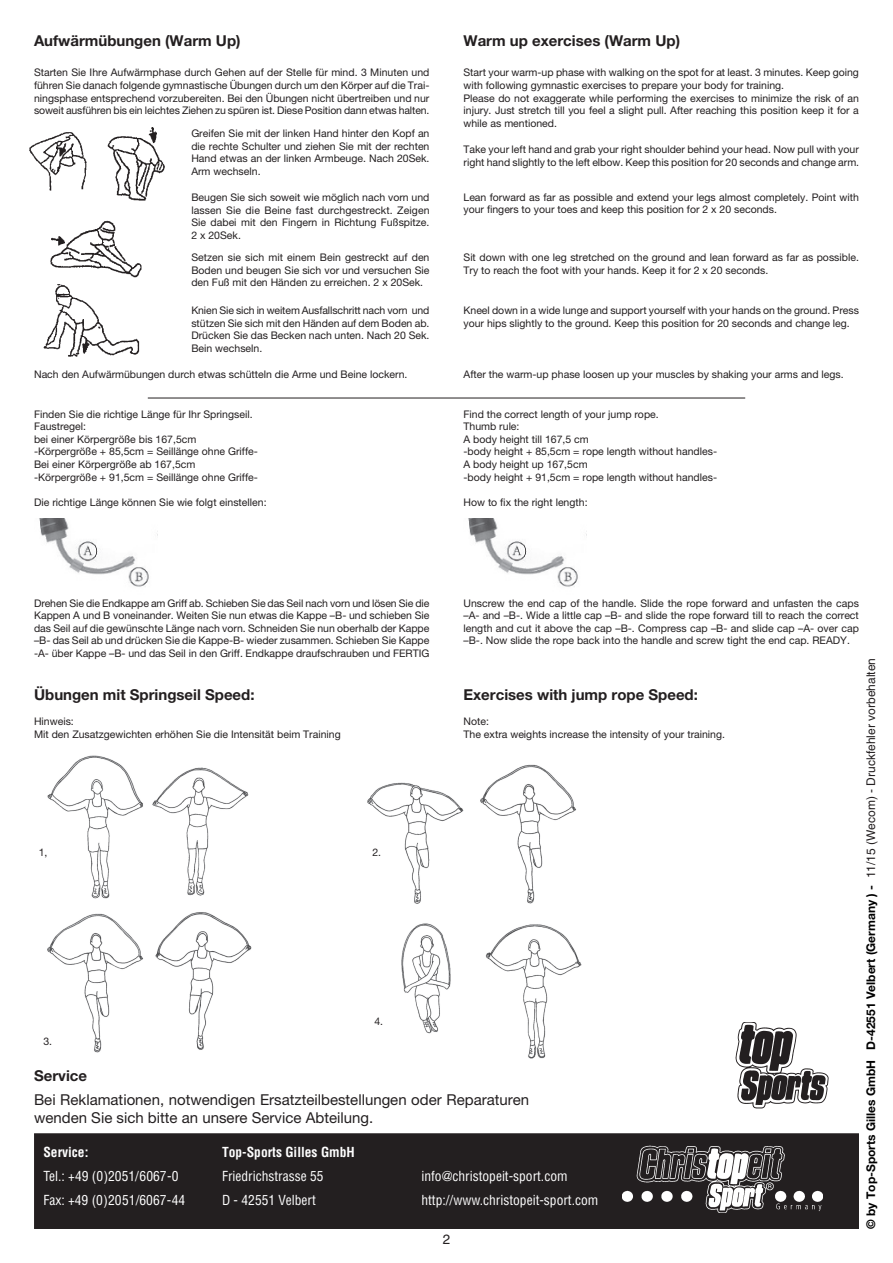
<style>
.page{position:relative;width:893px;height:1263px;background:#fff}
.page>*{position:absolute;margin:0;border:0;box-sizing:border-box;transform-origin:0 0}
.t1{font:15px/18px "Helvetica Neue";color:#231f20}
.t2{font:700 15px "Helvetica Neue";color:#231f20}
.t3{font:condensed 13.5px "Helvetica";color:#fff}
.t4{font:700 condensed 13.5px "Helvetica";color:#fff}
.t5{font:13.5px "Helvetica";color:#231f20}
.t6{font:700 12px "Helvetica Neue";color:#000}
.t7{font:10.5px/12.6px "Helvetica Neue";color:#231f20}
.s1{font-family:"Helvetica";font-weight:400;color:#231f20}
</style>
<div class="page">
<div style="left:35px;top:1134px;width:823px;height:94px;background:#231f20"></div>
<div style="left:34px;top:1133px;width:825px;height:96px;border:2px solid #231f20"></div>
<img style="left:736px;top:1022px;width:93px;height:86px">
<img style="left:622px;top:1145px;width:201px;height:68px">
<img style="left:29px;top:132px;width:58px;height:59px">
<img style="left:107px;top:127px;width:58px;height:65px">
<img style="left:50px;top:192px;width:98px;height:84px">
<img style="left:43px;top:276px;width:97px;height:81px">
<hr style="left:148px;top:398px;width:597px;height:1px;background:#231f20">
<img style="left:47px;top:755px;width:96px;height:144px">
<img style="left:39px;top:519px;width:110px;height:68px">
<img style="left:468px;top:519px;width:119px;height:68px">
<img style="left:152px;top:767px;width:97px;height:129px">
<img style="left:47px;top:913px;width:96px;height:140px">
<img style="left:155px;top:912px;width:97px;height:138px">
<img style="left:367px;top:782px;width:97px;height:122px">
<img style="left:480px;top:764px;width:96px;height:140px">
<img style="left:401px;top:923px;width:181px;height:136px">
<h1 class="t2" style="left:34px;top:31px;width:208px">Aufwärmübungen (Warm Up)</h1>
<p class="t7" style="left:34px;top:66px;width:397px;text-align:justify">Starten Sie Ihre Aufwärmphase durch Gehen auf der Stelle für mind. 3 Minuten und führen Sie danach folgende gymnastische Übungen durch um den Körper auf die Trai&shy;ningsphase entsprechend vorzubereiten. Bei den Übungen nicht übertreiben und nur soweit ausführen bis ein leichtes Ziehen zu spüren ist. Diese Position dann etwas halten.</p>
<p class="t7" style="left:191px;top:127px;width:240px;text-align:justify">Greifen Sie mit der linken Hand hinter den Kopf an die rechte Schulter und ziehen Sie mit der rechten Hand etwas an der linken Armbeuge. Nach 20Sek.<br>Arm wechseln.</p>
<p class="t7" style="left:191px;top:191px;width:240px;text-align:justify">Beugen Sie sich soweit wie möglich nach vorn und lassen Sie die Beine fast durchgestreckt. Zeigen Sie dabei mit den Fingern in Richtung Fußspitze.<br>2 x 20Sek.</p>
<p class="t7" style="left:191px;top:251px;width:240px;text-align:justify">Setzen sie sich mit einem Bein gestreckt auf den Boden und beugen Sie sich vor und versuchen Sie den Fuß mit den Händen zu erreichen. 2 x 20Sek.</p>
<p class="t7" style="left:191px;top:304px;width:240px;text-align:justify">Knien Sie sich in weitem Ausfallschritt nach vorn und stützen Sie sich mit den Händen auf dem Boden ab.<br>Drücken Sie das Becken nach unten. Nach 20 Sek.<br>Bein wechseln.</p>
<p class="t7" style="left:34px;top:368px;width:375px">Nach den Aufwärmübungen durch etwas schütteln die Arme und Beine lockern.</p>
<p class="t7" style="left:34px;top:407px;width:225px">Finden Sie die richtige Länge für Ihr Springseil.<br>Faustregel:<br>bei einer Körpergröße bis 167,5cm -Körpergröße + 85,5cm = Seillänge ohne Griffe-Bei einer Körpergröße ab 167,5cm -Körpergröße + 91,5cm = Seillänge ohne Griffe-</p>
<p class="t7" style="left:34px;top:495px;width:234px">Die richtige Länge können Sie wie folgt einstellen:</p>
<h1 class="t2" style="left:463px;top:31px;width:218px">Warm up exercises (Warm Up)</h1>
<p class="t7" style="left:463px;top:66px;width:397px">Start your warm-up phase with walking on the spot for at least. 3 minutes. Keep going with following gymnastic exercises to prepare your body for training.<br>Please do not exaggerate while performing the exercises to minimize the risk of an injury. Just stretch till you feel a slight pull. After reaching this position keep it for a while as mentioned.</p>
<p class="t7" style="left:463px;top:143px;width:397px">Take your left hand and grab your right shoulder behind your head. Now pull with your right hand slightly to the left elbow. Keep this position for 20 seconds and change arm.</p>
<p class="t7" style="left:463px;top:190px;width:397px">Lean forward as far as possible and extend your legs almost completely. Point with your fingers to your toes and keep this position for 2 x 20 seconds.</p>
<p class="t7" style="left:463px;top:251px;width:397px">Sit down with one leg stretched on the ground and lean forward as far as possible.<br>Try to reach the foot with your hands. Keep it for 2 x 20 seconds.</p>
<p class="t7" style="left:463px;top:304px;width:397px">Kneel down in a wide lunge and support yourself with your hands on the ground. Press your hips slightly to the ground. Keep this position for 20 seconds and change leg.</p>
<p class="t7" style="left:463px;top:368px;width:382px">After the warm-up phase loosen up your muscles by shaking your arms and legs.</p>
<p class="t7" style="left:463px;top:407px;width:255px">Find the correct length of your jump rope.<br>Thumb rule:<br>A body height till 167,5 cm<br>-body height + 85,5cm = rope length without handles-A body height up 167,5cm<br>-body height + 91,5cm = rope length without handles-</p>
<p class="t7" style="left:463px;top:495px;width:126px">How to fix the right length:</p>
<p class="t7" style="left:34px;top:596px;width:397px;text-align:justify">Drehen Sie die Endkappe am Griff ab. Schieben Sie das Seil nach vorn und lösen Sie die Kappen A und B voneinander. Weiten Sie nun etwas die Kappe –B- und schieben Sie das Seil auf die gewünschte Länge nach vorn. Schneiden Sie nun oberhalb der Kappe –B- das Seil ab und drücken Sie die Kappe-B- wieder zusammen. Schieben Sie Kappe -A- über Kappe –B- und das Seil in den Griff. Endkappe draufschrauben und FERTIG</p>
<h1 class="t2" style="left:34px;top:685px;width:222px">Übungen mit Springseil Speed:</h1>
<p class="t7" style="left:34px;top:715px;width:308px">Hinweis:<br>Mit den Zusatzgewichten erhöhen Sie die Intensität beim Training</p>
<p class="t7" style="left:463px;top:596px;width:397px;text-align:justify">Unscrew the end cap of the handle. Slide the rope forward and unfasten the caps –A- and –B-. Wide a little cap –B- and slide the rope forward till to reach the correct length and cut it above the cap –B-. Compress cap –B- and slide cap –A- over cap –B-. Now slide the rope back into the handle and screw tight the end cap. READY.</p>
<p class="t6" style="left:863px;top:1229px;width:572px;rotate:-90deg">© by Top-Sports Gilles GmbH D-42551 Velbert (Germany ) - <span class="s1">11/15 (Wecom) - Druckfehler vorbehalten</span></p>
<h1 class="t2" style="left:463px;top:685px;width:236px">Exercises with jump rope Speed:</h1>
<p class="t7" style="left:463px;top:715px;width:263px">Note:<br>The extra weights increase the intensity of your training.</p>
<p class="t7" style="left:39px;top:845px;width:10px">1,</p>
<p class="t7" style="left:372px;top:845px;width:10px">2.</p>
<p class="t7" style="left:374px;top:1015px;width:10px">4.</p>
<p class="t7" style="left:43px;top:1034px;width:10px">3.</p>
<h1 class="t2" style="left:34px;top:1066px;width:55px">Service</h1>
<h1 class="t1" style="left:34px;top:1090px;width:497px">Bei Reklamationen, notwendigen Ersatzteilbestellungen oder Reparaturen wenden Sie sich bitte an unsere Service Abteilung.</h1>
<p class="t4" style="left:43px;top:1144px;width:46px">Service:</p>
<p class="t4" style="left:222px;top:1144px;width:134px">Top-Sports Gilles GmbH</p>
<p class="t3" style="left:43px;top:1168px;width:137px">Tel.: +49 (0)2051/6067-0</p>
<p class="t3" style="left:222px;top:1168px;width:103px">Friedrichstrasse 55</p>
<p class="t3" style="left:421px;top:1168px;width:148px">info@christopeit-sport.com</p>
<p class="t3" style="left:43px;top:1192px;width:143px">Fax: +49 (0)2051/6067-44</p>
<p class="t3" style="left:222px;top:1192px;width:95px">D - 42551 Velbert</p>
<p class="t3" style="left:421px;top:1192px;width:178px">http://www.christopeit-sport.com</p>
<p class="t5" style="left:443px;top:1231px;width:9px">2</p>
</div>
